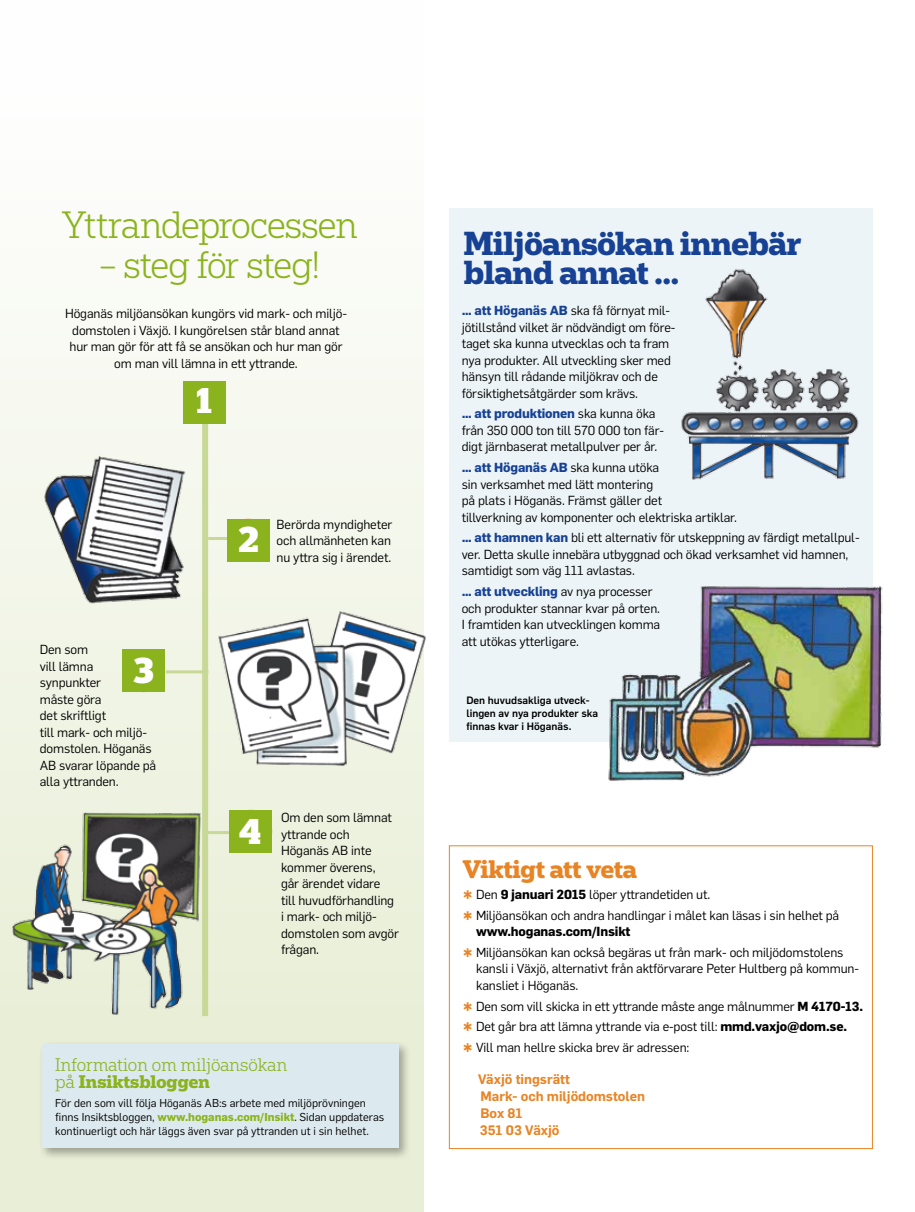
<style>
.page{position:relative;width:915px;height:1212px;background:#fff}
.page>*{position:absolute;margin:0;border:0;box-sizing:border-box;transform-origin:0 0}
.t1{font:300 36px "Popular";letter-spacing:-.025em;color:#8ab31d}
.t2{font:900 33.9px "Popular";color:#fff}
.t3{font:700 31.5px/28.5px "Popular";letter-spacing:-.015em;color:#164194}
.t4{font:700 24px "Popular";letter-spacing:-.015em;color:#e88424}
.t5{font:300 17.25px/17.2px "Popular";color:#8ab31d}
.t6{font:600 13.5px/17.2px "Flama";color:#e88424}
.t7{font:12.9px/16.5px "Flama";letter-spacing:-.01em;color:#000}
.t8{font:700 12.9px "Flama";letter-spacing:-.01em;color:#000}
.t9{font:11.25px/14.2px "Flama";color:#000}
.t10{font:500 10.5px/13.2px "Flama";color:#000}
.s1{font-weight:700;color:#164194}
.s2{font-weight:700}
.s3{font-weight:700;color:#8ab31d}
</style>
<div class="page">
<div style="left:449px;top:208px;width:423px;height:155px;background:#edf4f7"></div>
<div style="left:449px;top:845px;width:423px;height:304px;border:1px solid #e88424"></div>
<div style="left:0;top:0;width:423px;height:1212px;background:linear-gradient(to bottom,#fff,#e6edd1)"></div>
<div style="left:202px;top:423px;width:6px;height:593px;background:#c8d896"></div>
<hr style="left:166px;top:670px;width:42px;height:3px;background:#c8d896">
<hr style="left:204px;top:831px;width:26px;height:3px;background:#c8d896">
<div style="left:122px;top:650px;width:43px;height:42px;background:#8ab31d"></div>
<hr style="left:208px;top:537px;width:21px;height:3px;background:#c8d896">
<div style="left:229px;top:810px;width:43px;height:42px;background:#8ab31d"></div>
<div style="left:183px;top:381px;width:42px;height:42px;background:#8ab31d"></div>
<div style="left:39px;top:1040px;width:372px;height:120px;background:#000;opacity:.33"></div>
<div style="left:43px;top:1044px;width:356px;height:104px;background:#dce9ee"></div>
<div style="left:227px;top:519px;width:43px;height:42px;background:#8ab31d"></div>
<img style="left:10px;top:810px;width:192px;height:206px">
<img style="left:216px;top:610px;width:210px;height:157px">
<img style="left:43px;top:453px;width:144px;height:154px">
<div style="left:449px;top:290px;width:423px;height:452px;background:#edf4f7"></div>
<img style="left:681px;top:269px;width:178px;height:211px">
<img style="left:608px;top:582px;width:275px;height:199px">
<h1 class="t1" style="left:61px;top:202px;width:298px">Yttrandeprocessen</h1>
<h1 class="t1" style="left:99px;top:242px;width:221px">– steg för steg!</h1>
<p class="t7" style="left:65px;top:305px;width:283px;text-align:center">Höganäs miljöansökan kungörs vid mark- och miljö&shy;domstolen i Växjö. I kungörelsen står bland annat hur man gör för att få se ansökan och hur man gör om man vill lämna in ett yttrande.</p>
<p class="t7" style="left:461px;top:301px;width:215px"><span class="s1">… att Höganäs AB</span> ska få förnyat mil&shy;jötillstånd vilket är nödvändigt om före&shy;taget ska kunna utvecklas och ta fram nya produkter. All utveckling sker med hänsyn till rådande miljökrav och de försiktighetsåtgärder som krävs.</p>
<p class="t7" style="left:461px;top:405px;width:204px"><span class="s1">… att produktionen</span> ska kunna öka från 350 000 ton till 570 000 ton fär&shy;digt järnbaserat metallpulver per år.</p>
<p class="t7" style="left:461px;top:458px;width:277px"><span class="s1">… att Höganäs AB</span> ska kunna utöka<br>sin verksamhet med lätt montering<br>på plats i Höganäs. Främst gäller det<br>tillverkning av komponenter och elektriska artiklar.</p>
<p class="t7" style="left:461px;top:529px;width:399px"><span class="s1">… att hamnen kan</span> bli ett alternativ för utskeppning av färdigt metallpul&shy;ver. Detta skulle innebära utbyggnad och ökad verksamhet vid hamnen, samtidigt som väg 111 avlastas.</p>
<p class="t7" style="left:461px;top:582px;width:200px"><span class="s1">… att utveckling</span> av nya processer och produkter stannar kvar på orten.<br>I framtiden kan utvecklingen komma att utökas ytterligare.</p>
<h3 class="t3" style="left:463px;top:228px;width:339px">Miljöansökan innebär bland annat …</h3>
<h2 class="t2" style="left:196px;top:379px;width:17px">1</h2>
<p class="t7" style="left:276px;top:515px;width:117px;text-align:justify">Berörda myndigheter och allmänheten kan nu yttra sig i ärendet.</p>
<h2 class="t2" style="left:238px;top:517px;width:22px">2</h2>
<p class="t7" style="left:40px;top:640px;width:118px">Den som<br>vill lämna synpunkter<br>måste göra<br>det skriftligt<br>till mark- och miljö&shy;domstolen. Höganäs<br>AB svarar löpande på alla yttranden.</p>
<h2 class="t2" style="left:133px;top:648px;width:22px">3</h2>
<p class="t10" style="left:466px;top:693px;width:133px">Den huvudsakliga utveck&shy;lingen av nya produkter ska finnas kvar i Höganäs.</p>
<h2 class="t2" style="left:239px;top:809px;width:24px">4</h2>
<p class="t7" style="left:281px;top:808px;width:119px">Om den som lämnat yttrande och<br>Höganäs AB inte kommer överens,<br>går ärendet vidare<br>till huvudförhandling i mark- och miljö&shy;domstolen som avgör frågan.</p>
<h3 class="t5" style="left:55px;top:1056px;width:233px">Information om miljöansökan på <span class="s2">Insiktsbloggen</span></h3>
<p class="t9" style="left:55px;top:1095px;width:330px">För den som vill följa Höganäs AB:s arbete med miljöprövningen finns Insiktsbloggen, <span class="s3">www.hoganas.com/Insikt</span>. Sidan uppdateras kontinuerligt och här läggs även svar på yttranden ut i sin helhet.</p>
<h3 class="t4" style="left:462px;top:853px;width:176px">Viktigt att veta</h3>
<p class="t7" style="left:476px;top:883px;width:364px;line-height:20.7px">Den <span class="s2">9 januari 2015</span> löper yttrandetiden ut.<br>Miljöansökan och andra handlingar i målet kan läsas i sin helhet på</p>
<p class="t8" style="left:476px;top:922px;width:156px">www.hoganas.com/Insikt</p>
<p class="t7" style="left:476px;top:943px;width:384px">Miljöansökan kan också begäras ut från mark- och miljödomstolens kansli i Växjö, alternativt från aktförvarare Peter Hultberg på kommun&shy;kansliet i Höganäs.</p>
<p class="t7" style="left:476px;top:995px;width:388px;line-height:20.7px">Den som vill skicka in ett yttrande måste ange målnummer <span class="s2">M 4170-13.<br></span>Det går bra att lämna yttrande via e-post till: <span class="s2">mmd.vaxjo@dom.se.<br></span>Vill man hellre skicka brev är adressen:</p>
<p class="t6" style="left:478px;top:1069px;width:168px">Växjö tingsrätt<br>Mark- och miljödomstolen<br>Box 81<br>351 03 Växjö</p>
</div>
